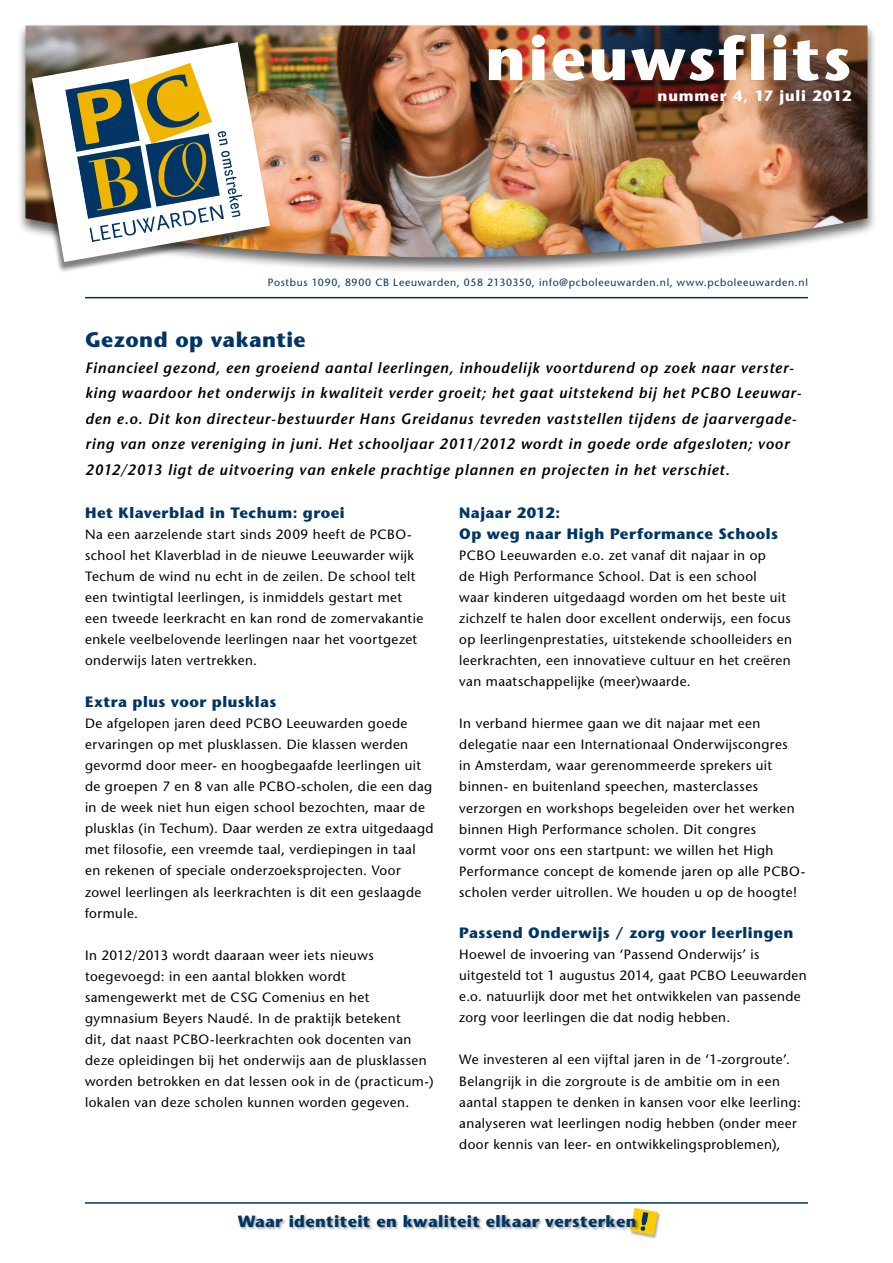
<style>
.page{position:relative;width:893px;height:1263px;background:#fff}
.page>*{position:absolute;margin:0;border:0;box-sizing:border-box;transform-origin:0 0}
.t1{font:700 61.5px "Stone Sans LT";letter-spacing:.04em;color:#fff}
.t2{font:700 21px "Stone Sans LT";letter-spacing:.025em;color:#003564}
.t3{font:700 16.2px "Stone Sans LT";letter-spacing:.025em;color:#003564}
.t4{font:italic 600 15px/25.5px "Stone Sans LT";letter-spacing:.055em;color:#000}
.t5{font:700 15px/21px "Stone Sans LT";letter-spacing:.03em;color:#003564}
.t6{font:700 15px "Stone Sans LT";letter-spacing:.06em;color:#fff}
.t7{font:13.5px/21px "Stone Sans LT";letter-spacing:.035em;color:#000}
.t8{font:10.5px "Stone Sans LT";letter-spacing:.065em;color:#003564}
</style>
<div class="page">
<hr style="left:85px;top:1202px;width:723px;height:2px;background:#003564">
<div style="left:629px;top:1207px;width:32px;height:32px;background:#000;opacity:.35"></div>
<svg style="left:630px;top:1208px;width:28px;height:27px"></svg>
<div style="left:237px;top:1214px;width:402px;height:16px;background:#000;opacity:.35"></div>
<hr style="left:85px;top:297px;width:723px;height:1px;background:#003564">
<div style="left:16px;top:23px;width:861px;height:250px;background:#000;opacity:.6"></div>
<img style="left:26px;top:26px;width:841px;height:231px">
<div style="left:25px;top:44px;width:247px;height:229px;background:#000;opacity:.5"></div>
<img style="left:32px;top:42px;width:238px;height:220px">
<svg style="left:65px;top:61px;width:178px;height:181px"></svg>
<h1 class="t1" style="left:485px;top:22px;width:368px">nieuwsflits</h1>
<p class="t6" style="left:657px;top:87px;width:195px">nummer 4, 17 juli 2012</p>
<p class="t8" style="left:268px;top:276px;width:541px">Postbus 1090, 8900 CB Leeuwarden, 058 2130350, info@pcboleeuwarden.nl, www.pcboleeuwarden.nl</p>
<h2 class="t2" style="left:85px;top:328px;width:222px">Gezond op vakantie</h2>
<p class="t4" style="left:85px;top:355px;width:718px">Financieel gezond, een groeiend aantal leerlingen, inhoudelijk voortdurend op zoek naar verster&shy;king waardoor het onderwijs in kwaliteit verder groeit; het gaat uitstekend bij het PCBO Leeuwar&shy;den e.o. Dit kon directeur-bestuurder Hans Greidanus tevreden vaststellen tijdens de jaarvergade&shy;ring van onze vereniging in juni. Het schooljaar 2011/2012 wordt in goede orde afgesloten; voor 2012/2013 ligt de uitvoering van enkele prachtige plannen en projecten in het verschiet.</p>
<p class="t5" style="left:85px;top:503px;width:261px">Het Klaverblad in Techum: groei</p>
<p class="t7" style="left:85px;top:524px;width:340px">Na een aarzelende start sinds 2009 heeft de PCBO&shy;school het Klaverblad in de nieuwe Leeuwarder wijk Techum de wind nu echt in de zeilen. De school telt een twintigtal leerlingen, is inmiddels gestart met een tweede leerkracht en kan rond de zomervakantie enkele veelbelovende leerlingen naar het voortgezet onderwijs laten vertrekken.</p>
<p class="t5" style="left:85px;top:692px;width:193px">Extra plus voor plusklas</p>
<p class="t7" style="left:85px;top:713px;width:350px">De afgelopen jaren deed PCBO Leeuwarden goede ervaringen op met plusklassen. Die klassen werden gevormd door meer- en hoogbegaafde leerlingen uit de groepen 7 en 8 van alle PCBO-scholen, die een dag in de week niet hun eigen school bezochten, maar de plusklas (in Techum). Daar werden ze extra uitgedaagd met filosofie, een vreemde taal, verdiepingen in taal en rekenen of speciale onderzoeksprojecten. Voor zowel leerlingen als leerkrachten is dit een geslaagde formule.</p>
<p class="t7" style="left:85px;top:944px;width:350px">In 2012/2013 wordt daaraan weer iets nieuws toegevoegd: in een aantal blokken wordt samengewerkt met de CSG Comenius en het gymnasium Beyers Naudé. In de praktijk betekent<br>dit, dat naast PCBO-leerkrachten ook docenten van deze opleidingen bij het onderwijs aan de plusklassen worden betrokken en dat lessen ook in de (practicum-) lokalen van deze scholen kunnen worden gegeven.</p>
<p class="t5" style="left:459px;top:503px;width:320px">Najaar 2012:<br>Op weg naar High Performance Schools</p>
<p class="t7" style="left:459px;top:545px;width:334px">PCBO Leeuwarden e.o. zet vanaf dit najaar in op<br>de High Performance School. Dat is een school<br>waar kinderen uitgedaagd worden om het beste uit zichzelf te halen door excellent onderwijs, een focus op leerlingenprestaties, uitstekende schoolleiders en leerkrachten, een innovatieve cultuur en het creëren van maatschappelijke (meer)waarde.</p>
<p class="t7" style="left:459px;top:713px;width:347px">In verband hiermee gaan we dit najaar met een delegatie naar een Internationaal Onderwijscongres<br>in Amsterdam, waar gerenommeerde sprekers uit binnen- en buitenland speechen, masterclasses verzorgen en workshops begeleiden over het werken binnen High Performance scholen. Dit congres<br>vormt voor ons een startpunt: we willen het High Performance concept de komende jaren op alle PCBO&shy;scholen verder uitrollen. We houden u op de hoogte!</p>
<p class="t5" style="left:459px;top:923px;width:336px">Passend Onderwijs / zorg voor leerlingen</p>
<p class="t7" style="left:459px;top:944px;width:349px">Hoewel de invoering van ‘Passend Onderwijs’ is uitgesteld tot 1 augustus 2014, gaat PCBO Leeuwarden e.o. natuurlijk door met het ontwikkelen van passende zorg voor leerlingen die dat nodig hebben.</p>
<p class="t7" style="left:459px;top:1049px;width:343px">We investeren al een vijftal jaren in de ‘1-zorgroute’.<br>Belangrijk in die zorgroute is de ambitie om in een aantal stappen te denken in kansen voor elke leerling: analyseren wat leerlingen nodig hebben (onder meer door kennis van leer- en ontwikkelingsproblemen),</p>
<p class="t3" style="left:238px;top:1211px;width:400px">Waar identiteit en kwaliteit elkaar versterken</p>
</div>
